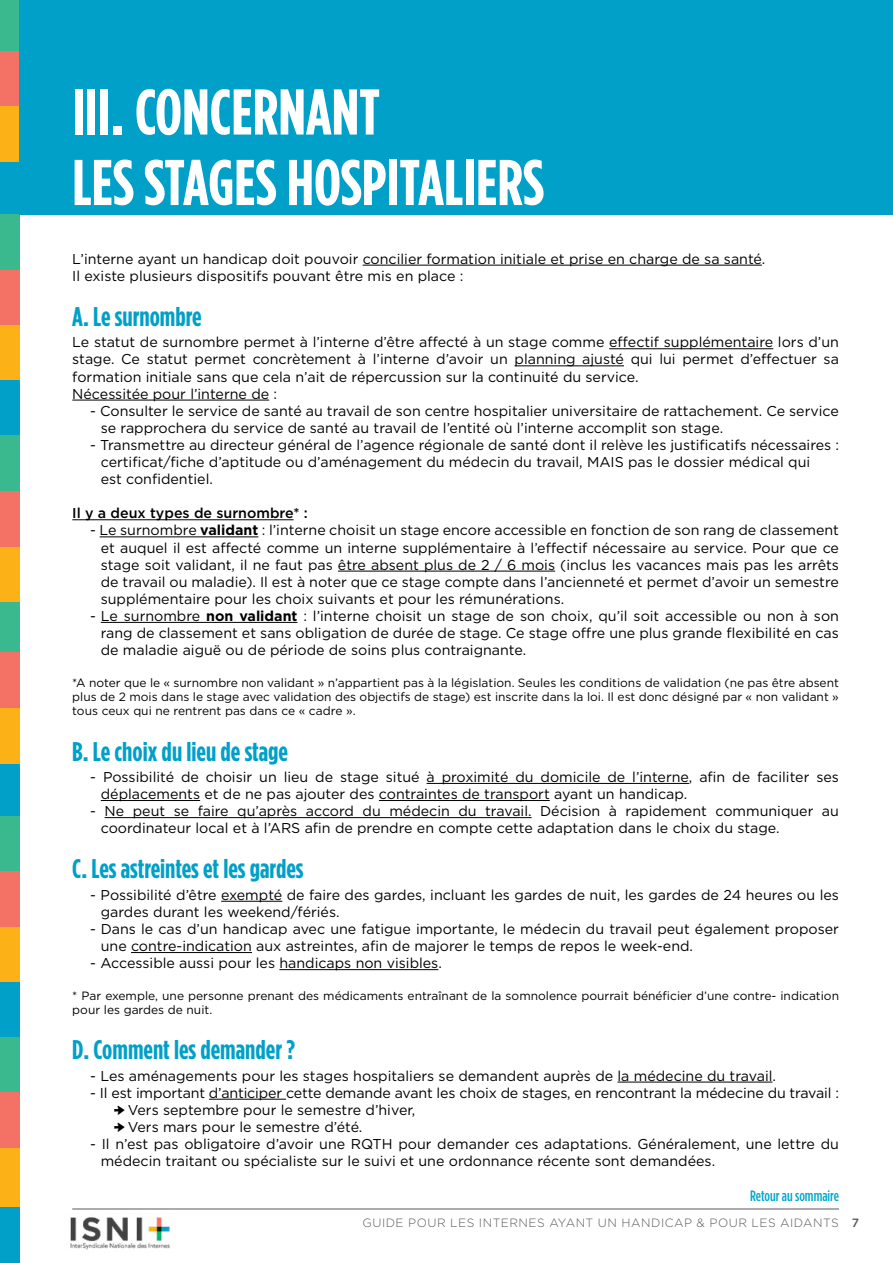
<style>
.page{position:relative;width:893px;height:1263px;background:#fff}
.page>*{position:absolute;margin:0;border:0;box-sizing:border-box;transform-origin:0 0}
.t1{font:700 64.5px/70.5px "Gotham Condensed";color:#fff}
.t2{font:700 27px "Gotham Condensed";color:#00a0c8}
.t3{font:500 15px "Gotham Condensed";color:#00a7cc}
.t4{font:14.25px/17.1px "Gotham";color:#000}
.t5{font:500 14.25px "Gotham";color:#000}
.t6{font:12px/14.4px "Gotham";color:#000;text-align:justify}
.t7{font:300 12px "Gotham";letter-spacing:.04em;color:#58595b}
.s1{font-weight:700}
.s2{font-weight:500}
</style>
<div class="page">
<img style="left:70px;top:1217px;width:100px;height:33px">
<hr style="left:72px;top:1209px;width:767px;height:1px;background:#58595b">
<div style="left:0;top:546px;width:20px;height:60px;background:#fcb216"></div>
<div style="left:0;top:0;width:20px;height:51px;background:#39b98d"></div>
<div style="left:0;top:51px;width:20px;height:55px;background:#f37265"></div>
<div style="left:0;top:161px;width:20px;height:56px;background:#00a0c8"></div>
<div style="left:0;top:215px;width:20px;height:55px;background:#39b98d"></div>
<div style="left:0;top:270px;width:20px;height:55px;background:#f37265"></div>
<div style="left:0;top:325px;width:20px;height:55px;background:#fcb216"></div>
<div style="left:0;top:380px;width:20px;height:56px;background:#00a0c8"></div>
<div style="left:0;top:436px;width:20px;height:55px;background:#39b98d"></div>
<div style="left:0;top:491px;width:20px;height:55px;background:#f37265"></div>
<div style="left:0;top:106px;width:20px;height:55px;background:#fcb216"></div>
<div style="left:0;top:1148px;width:20px;height:60px;background:#fcb216"></div>
<div style="left:0;top:602px;width:20px;height:51px;background:#39b98d"></div>
<div style="left:0;top:653px;width:20px;height:55px;background:#f37265"></div>
<div style="left:0;top:763px;width:20px;height:55px;background:#00a0c8"></div>
<div style="left:0;top:816px;width:20px;height:55px;background:#39b98d"></div>
<div style="left:0;top:871px;width:20px;height:56px;background:#f37265"></div>
<div style="left:0;top:927px;width:20px;height:55px;background:#fcb216"></div>
<div style="left:0;top:982px;width:20px;height:55px;background:#00a0c8"></div>
<div style="left:0;top:1208px;width:20px;height:55px;background:#00a0c8"></div>
<div style="left:0;top:1037px;width:20px;height:56px;background:#39b98d"></div>
<div style="left:0;top:1093px;width:20px;height:55px;background:#f37265"></div>
<div style="left:0;top:708px;width:20px;height:55px;background:#fcb216"></div>
<div style="left:19px;top:0;width:874px;height:214px;background:#00a0c8"></div>
<hr style="left:363px;top:265px;width:399px;height:1px;background:#000">
<hr style="left:609px;top:348px;width:164px;height:1px;background:#000">
<hr style="left:515px;top:365px;width:109px;height:1px;background:#000">
<hr style="left:72px;top:400px;width:197px;height:1px;background:#000">
<hr style="left:72px;top:519px;width:222px;height:1px;background:#000">
<hr style="left:100px;top:536px;width:158px;height:1px;background:#000">
<hr style="left:338px;top:571px;width:217px;height:1px;background:#000">
<hr style="left:101px;top:622px;width:196px;height:1px;background:#000">
<hr style="left:427px;top:783px;width:262px;height:1px;background:#000">
<hr style="left:101px;top:800px;width:99px;height:1px;background:#000">
<hr style="left:379px;top:800px;width:171px;height:1px;background:#000">
<hr style="left:105px;top:817px;width:427px;height:1px;background:#000">
<hr style="left:221px;top:901px;width:61px;height:1px;background:#000">
<hr style="left:131px;top:952px;width:121px;height:1px;background:#000">
<hr style="left:279px;top:969px;width:159px;height:1px;background:#000">
<hr style="left:617px;top:1082px;width:155px;height:1px;background:#000">
<hr style="left:209px;top:1099px;width:77px;height:1px;background:#000">
<h1 class="t1" style="left:72px;top:75px;width:473px">III. CONCERNANT<br>LES STAGES HOSPITALIERS</h1>
<p class="t4" style="left:72px;top:250px;width:695px">L’interne ayant un handicap doit pouvoir concilier formation initiale et prise en charge de sa santé.<br>Il existe plusieurs dispositifs pouvant être mis en place :</p>
<h2 class="t2" style="left:72px;top:301px;width:131px">A. Le surnombre</h2>
<p class="t4" style="left:72px;top:333px;width:768px">Le statut de surnombre permet à l’interne d’être affecté à un stage comme effectif supplémentaire lors d’un stage. Ce statut permet concrètement à l’interne d’avoir un planning ajusté qui lui permet d’effectuer sa formation initiale sans que cela n’ait de répercussion sur la continuité du service.<br>Nécessitée pour l’interne de :</p>
<p class="t4" style="left:101px;top:402px;width:740px;text-indent:-10px">- Consulter le service de santé au travail de son centre hospitalier universitaire de rattachement. Ce service se rapprochera du service de santé au travail de l’entité où l’interne accomplit son stage.</p>
<p class="t4" style="left:101px;top:436px;width:740px;text-indent:-10px">- Transmettre au directeur général de l’agence régionale de santé dont il relève les justificatifs nécessaires : certificat/fiche d’aptitude ou d’aménagement du médecin du travail, MAIS pas le dossier médical qui<br>est confidentiel.</p>
<p class="t5" style="left:72px;top:504px;width:237px">Il y a deux types de surnombre* :</p>
<p class="t4" style="left:101px;top:521px;width:740px;text-align:justify;text-indent:-11px">- Le surnombre <span class="s1">validant</span> : l’interne choisit un stage encore accessible en fonction de son rang de classement et auquel il est affecté comme un interne supplémentaire à l’effectif nécessaire au service. Pour que ce stage soit validant, il ne faut pas être absent plus de 2 / 6 mois (inclus les vacances mais pas les arrêts de travail ou maladie). Il est à noter que ce stage compte dans l’ancienneté et permet d’avoir un semestre supplémentaire pour les choix suivants et pour les rémunérations.</p>
<p class="t4" style="left:101px;top:607px;width:740px;text-align:justify;text-indent:-11px">- Le surnombre <span class="s1">non validant</span> : l’interne choisit un stage de son choix, qu’il soit accessible ou non à son rang de classement et sans obligation de durée de stage. Ce stage offre une plus grande flexibilité en cas de maladie aiguë ou de période de soins plus contraignante.</p>
<p class="t6" style="left:72px;top:675px;width:768px">*A noter que le « surnombre non validant » n’appartient pas à la législation. Seules les conditions de validation (ne pas être absent plus de 2 mois dans le stage avec validation des objectifs de stage) est inscrite dans la loi. Il est donc désigné par « non validant » tous ceux qui ne rentrent pas dans ce « cadre ».</p>
<h2 class="t2" style="left:72px;top:736px;width:217px">B. Le choix du lieu de stage</h2>
<p class="t4" style="left:101px;top:768px;width:740px;text-indent:-11px">- Possibilité de choisir un lieu de stage situé à proximité du domicile de l’interne, afin de faciliter ses déplacements et de ne pas ajouter des contraintes de transport ayant un handicap.</p>
<p class="t4" style="left:101px;top:802px;width:740px;text-indent:-10px">- Ne peut se faire qu’après accord du médecin du travail. Décision à rapidement communiquer au coordinateur local et à l’ARS afin de prendre en compte cette adaptation dans le choix du stage.</p>
<h2 class="t2" style="left:72px;top:854px;width:233px">C. Les astreintes et les gardes</h2>
<p class="t4" style="left:101px;top:886px;width:740px;text-indent:-10px">- Possibilité d’être exempté de faire des gardes, incluant les gardes de nuit, les gardes de 24 heures ou les gardes durant les weekend/fériés.</p>
<p class="t4" style="left:101px;top:920px;width:740px;text-indent:-11px">- Dans le cas d’un handicap avec une fatigue importante, le médecin du travail peut également proposer une contre-indication aux astreintes, afin de majorer le temps de repos le week-end.</p>
<p class="t4" style="left:90px;top:954px;width:353px">- Accessible aussi pour les handicaps non visibles.</p>
<p class="t6" style="left:72px;top:988px;width:768px">* Par exemple, une personne prenant des médicaments entraînant de la somnolence pourrait bénéficier d’une contre- indication pour les gardes de nuit.</p>
<h2 class="t2" style="left:72px;top:1035px;width:224px">D. Comment les demander ?</h2>
<p class="t4" style="left:90px;top:1067px;width:687px">- Les aménagements pour les stages hospitaliers se demandent auprès de la médecine du travail.</p>
<p class="t4" style="left:128px;top:1084px;width:713px;text-indent:-37px">- Il est important d’anticiper cette demande avant les choix de stages, en rencontrant la médecine du travail :<br>Vers septembre pour le semestre d’hiver,<br>Vers mars pour le semestre d’été.</p>
<p class="t4" style="left:101px;top:1135px;width:740px;text-indent:-10px">- Il n’est pas obligatoire d’avoir une RQTH pour demander ces adaptations. Généralement, une lettre du médecin traitant ou spécialiste sur le suivi et une ordonnance récente sont demandées.</p>
<p class="t3" style="left:750px;top:1187px;width:90px">Retour au sommaire</p>
<p class="t7" style="left:363px;top:1215px;width:498px">GUIDE POUR LES INTERNES AYANT UN HANDICAP &amp; POUR LES AIDANTS <span class="s2">7</span></p>
</div>
